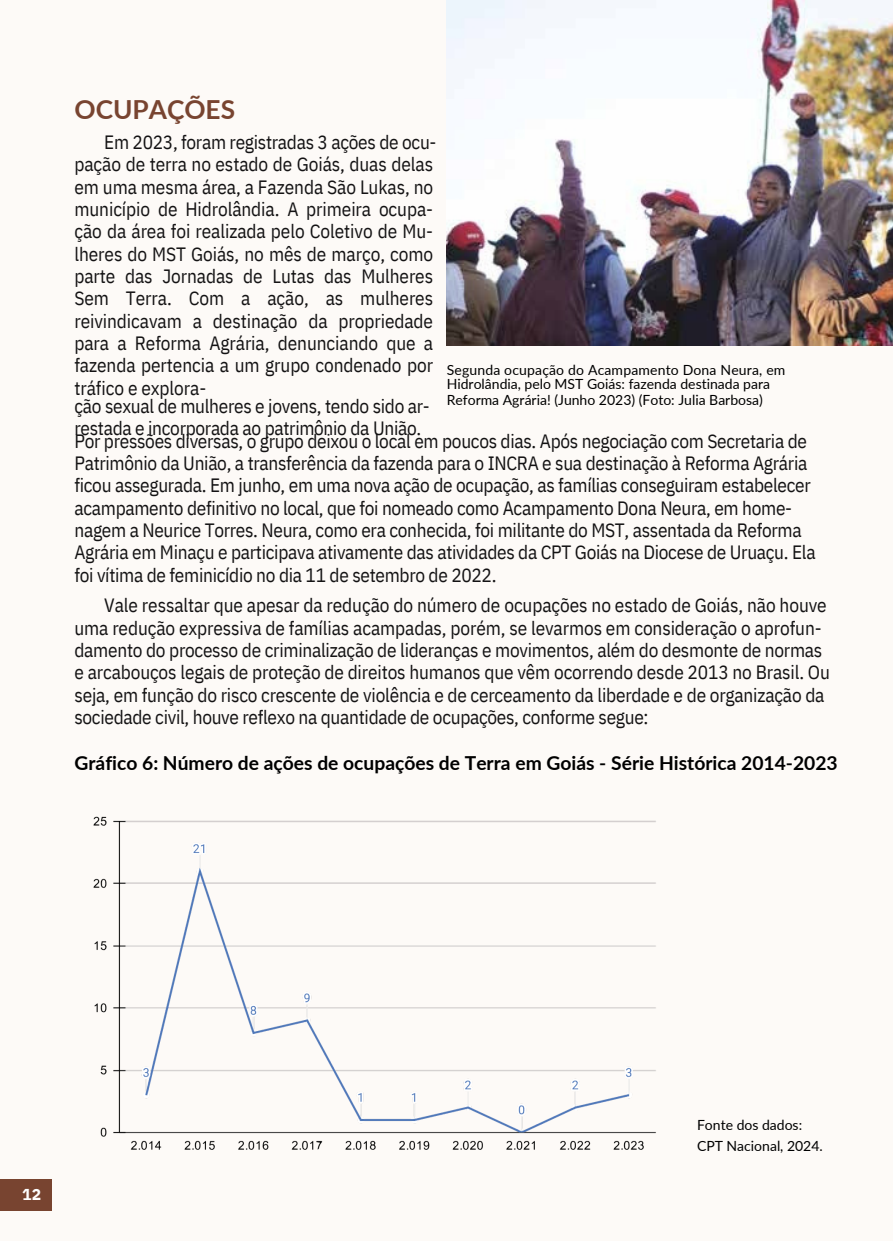
<style>
.page{position:relative;width:893px;height:1241px;background:#fff}
.page>*{position:absolute;margin:0;border:0;box-sizing:border-box;transform-origin:0 0}
.t1{font:700 26.25px "Lato";color:#784430}
.t2{font:19.25px/22.4px "IBM Plex Sans Cond";letter-spacing:-.015em;color:#141314}
.t3{font:700 19.25px "Lato";color:#000}
.t4{font:700 15.75px "IBM Plex Sans";color:#fff}
.t5{font:14px/21px "Lato";color:#000}
</style>
<div class="page">
<div style="left:0;top:0;width:892px;height:1240px;background:#fdfaf7"></div>
<img style="left:446px;top:0;width:446px;height:345px">
<div style="left:0;top:1179px;width:52px;height:31px;background:#784430"></div>
<img style="left:93px;top:816px;width:563px;height:334px">
<h3 class="t1" style="left:74px;top:93px;width:162px">OCUPAÇÕES</h3>
<p class="t2" style="left:104px;top:130px;width:334px">Em 2023, foram registradas 3 ações de ocu-</p>
<p class="t2" style="left:74px;top:153px;width:360px;text-align:justify">pação de terra no estado de Goiás, duas delas em uma mesma área, a Fazenda São Lukas, no município de Hidrolândia. A primeira ocupa&shy;ção da área foi realizada pelo Coletivo de Mu&shy;lheres do MST Goiás, no mês de março, como parte das Jornadas de Lutas das Mulheres Sem Terra. Com a ação, as mulheres reivindicavam a destinação da propriedade para a Reforma Agrária, denunciando que a fazenda pertencia a um grupo condenado por tráfico e explora-</p>
<p class="t2" style="left:74px;top:394px;width:357px">ção sexual de mulheres e jovens, tendo sido ar&shy;restada e incorporada ao patrimônio da União.</p>
<p class="t5" style="left:446px;top:359px;width:340px">Segunda ocupação do Acampamento Dona Neura, em</p>
<p class="t5" style="left:446px;top:373px;width:325px">Hidrolândia, pelo MST Goiás: fazenda destinada para</p>
<h3 class="t5" style="left:446px;top:389px;width:318px">Reforma Agrária! (Junho 2023) (Foto: Julia Barbosa)</h3>
<h3 class="t2" style="left:74px;top:429px;width:742px">Por pressões diversas, o grupo deixou o local em poucos dias. Após negociação com Secretaria de Patrimônio da União, a transferência da fazenda para o INCRA e sua destinação à Reforma Agrária ficou assegurada. Em junho, em uma nova ação de ocupação, as famílias conseguiram estabelecer acampamento definitivo no local, que foi nomeado como Acampamento Dona Neura, em home&shy;nagem a Neurice Torres. Neura, como era conhecida, foi militante do MST, assentada da Reforma Agrária em Minaçu e participava ativamente das atividades da CPT Goiás na Diocese de Uruaçu. Ela foi vítima de feminicídio no dia 11 de setembro de 2022.</h3>
<h3 class="t2" style="left:104px;top:593px;width:724px">Vale ressaltar que apesar da redução do número de ocupações no estado de Goiás, não houve</h3>
<h2 class="t2" style="left:74px;top:616px;width:757px">uma redução expressiva de famílias acampadas, porém, se levarmos em consideração o aprofun&shy;damento do processo de criminalização de lideranças e movimentos, além do desmonte de normas e arcabouços legais de proteção de direitos humanos que vêm ocorrendo desde 2013 no Brasil. Ou seja, em função do risco crescente de violência e de cerceamento da liberdade e de organização da</h2>
<p class="t2" style="left:74px;top:705px;width:575px">sociedade civil, houve reflexo na quantidade de ocupações, conforme segue:</p>
<p class="t3" style="left:74px;top:751px;width:764px">Gráfico 6: Número de ações de ocupações de Terra em Goiás - Série Histórica 2014-2023</p>
<p class="t4" style="left:22px;top:1184px;width:20px">12</p>
<p class="t5" style="left:697px;top:1114px;width:127px">Fonte dos dados:<br>CPT Nacional, 2024.</p>
</div>
